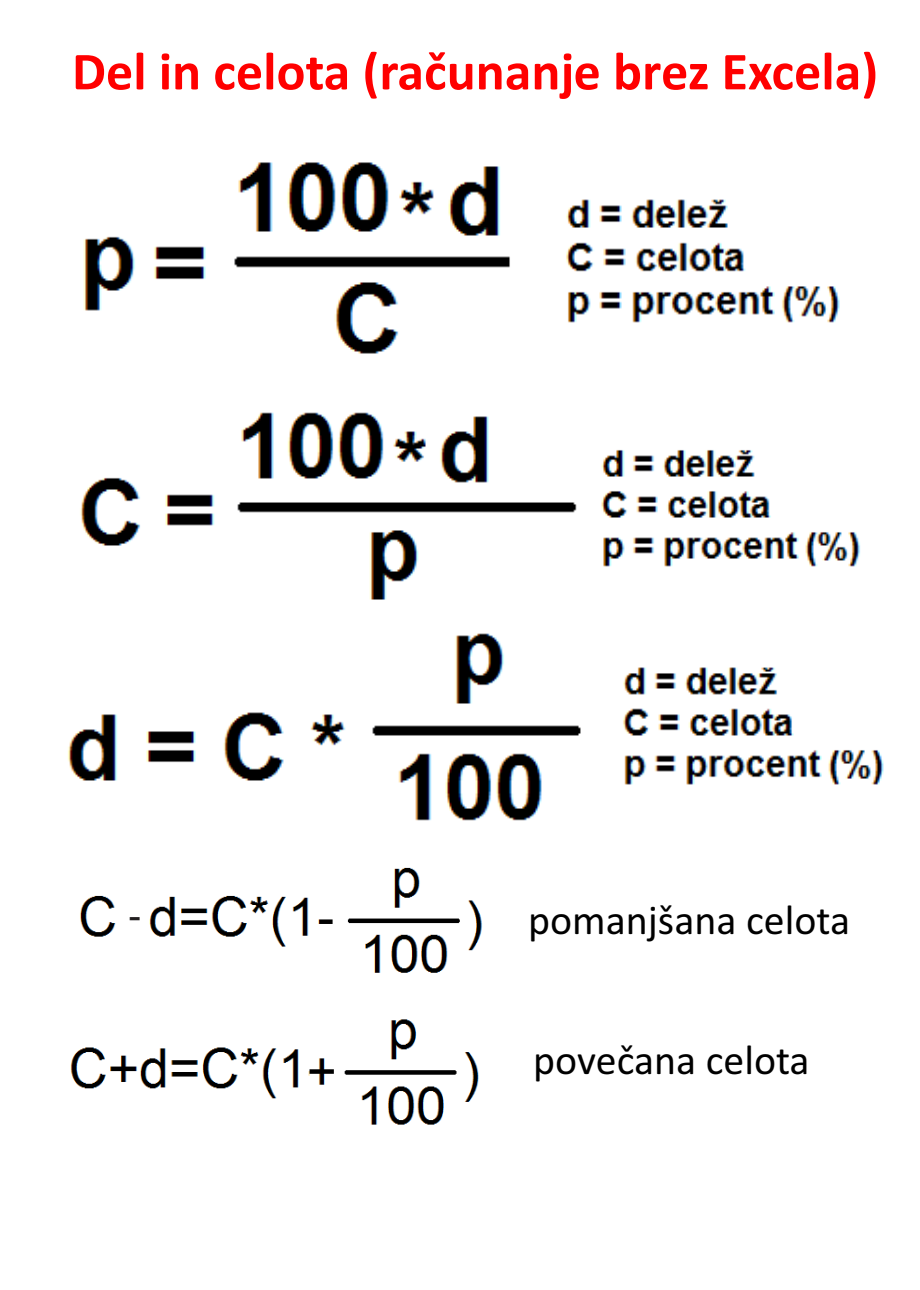
<style>
.page{position:relative;width:920px;height:1290px;background:#fff}
.page>*{position:absolute;margin:0;border:0;box-sizing:border-box;transform-origin:0 0}
.t1{font:700 54px "Calibri";color:#f00}
.t2{font:42px "Calibri";color:#000}
.t3{font:36px "Arial";color:#231f20}
</style>
<div class="page">
<img style="left:68px;top:633px;width:816px;height:188px">
<img style="left:83px;top:162px;width:757px;height:192px">
<img style="left:80px;top:412px;width:781px;height:188px">
<img style="left:80px;top:867px;width:403px;height:106px">
<img style="left:70px;top:1019px;width:409px;height:106px">
<p class="t1" style="left:72px;top:49px;width:808px">Del in celota (računanje brez Excela)</p>
<p class="t3" style="left:129px;top:901px;width:13px">-</p>
<p class="t2" style="left:528px;top:902px;width:324px">pomanjšana celota</p>
<p class="t2" style="left:533px;top:1042px;width:278px">povečana celota</p>
</div>
